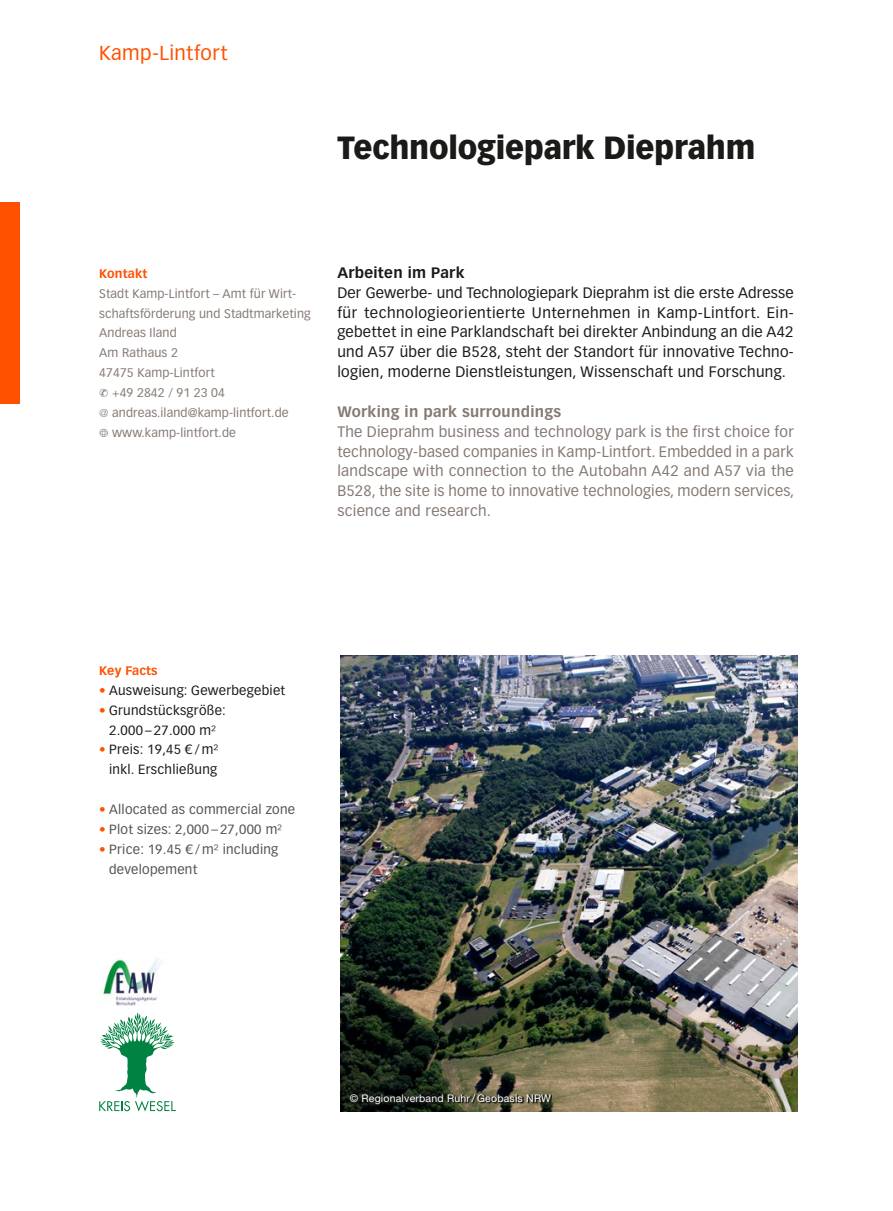
<style>
.page{position:relative;width:893px;height:1211px;background:#fff}
.page>*{position:absolute;margin:0;border:0;box-sizing:border-box;transform-origin:0 0}
.t1{font:900 31.5px "Vectora LT Pro";letter-spacing:-.01em;color:#1a1a18;scale:.96 1}
.t2{font:19.78px "Vectora LT Pro";letter-spacing:.015em;color:#ff5100}
.t3{font:14.88px/19.8px "Vectora LT Pro";letter-spacing:.02em;color:#1a1a18;text-align:justify}
.t4{font:14.88px/19.8px "Vectora LT Pro";letter-spacing:.015em;color:#857973;text-align:justify}
.t5{font:700 14.88px "Vectora LT Pro";letter-spacing:.02em;color:#857973}
.t6{font:700 14.88px "Vectora LT Pro";letter-spacing:.02em;color:#1a1a18}
.t7{font:13.12px/19.8px "Vectora LT Pro";letter-spacing:.02em;color:#1a1a18;text-align:center}
.t8{font:13.12px/19.8px "Vectora LT Pro";letter-spacing:.02em;color:#56514f}
.t9{font:12.25px/19.8px "Vectora LT Pro";letter-spacing:.01em;color:#857973}
.t10{font:700 12.25px "Vectora LT Pro";letter-spacing:.01em;color:#ff5100}
.t11{font:10.5px "Helvetica Neue LT Std";letter-spacing:.02em;color:#fff}
.s1{font-family:"STN Icons"}
.s2{color:#ff5100}
</style>
<div class="page">
<img style="left:341px;top:655px;width:456px;height:456px">
<img style="left:103px;top:959px;width:59px;height:47px">
<svg style="left:99px;top:1012px;width:77px;height:99px"></svg>
<svg style="left:350px;top:1094px;width:202px;height:11px;background:#2e2f23"></svg>
<div style="left:0;top:202px;width:20px;height:201px;background:#ff5100"></div>
<h2 class="t2" style="left:99px;top:41px;width:130px">Kamp-Lintfort</h2>
<h1 class="t1" style="left:337px;top:128px;width:437px">Technologiepark Dieprahm</h1>
<p class="t10" style="left:99px;top:266px;width:50px">Kontakt</p>
<p class="t9" style="left:99px;top:283px;width:213px">Stadt Kamp-Lintfort – Amt für Wirt&shy;schaftsförderung und Stadtmarketing<br>Andreas Iland<br>Am Rathaus 2<br>47475 Kamp-Lintfort<br><span class="s1">‡</span> +49 2842 / 91 23 04<br><span class="s1">◊</span> andreas.iland@kamp-lintfort.de<br><span class="s1">Ç</span> www.kamp-lintfort.de</p>
<p class="t6" style="left:337px;top:263px;width:129px">Arbeiten im Park</p>
<p class="t3" style="left:337px;top:283px;width:458px">Der Gewerbe- und Technologiepark Dieprahm ist die erste Adresse für technologieorientierte Unternehmen in Kamp-Lintfort. Ein&shy;gebettet in eine Parklandschaft bei direkter Anbindung an die A42 und A57 über die B528, steht der Standort für innovative Techno&shy;logien, moderne Dienstleistungen, Wissenschaft und Forschung.</p>
<p class="t5" style="left:337px;top:402px;width:225px">Working in park surroundings</p>
<p class="t4" style="left:337px;top:421px;width:459px">The Dieprahm business and technology park is the first choice for technology-based companies in Kamp-Lintfort. Embedded in a park landscape with connection to the Autobahn A42 and A57 via the B528, the site is home to innovative technologies, modern services, science and research.</p>
<p class="t10" style="left:99px;top:663px;width:60px">Key Facts</p>
<p class="t7" style="left:99px;top:680px;width:187px"><span class="s2">•</span> Ausweisung: Gewerbegebiet</p>
<p class="t7" style="left:99px;top:700px;width:128px"><span class="s2">•</span> Grundstücksgröße:<br>2.000 – 27.000 m²</p>
<p class="t7" style="left:99px;top:740px;width:120px;text-align:right"><span class="s2">•</span> Preis: 19,45 € / m² inkl. Erschließung</p>
<p class="t8" style="left:99px;top:799px;width:197px"><span class="s2">•</span> Allocated as commercial zone</p>
<p class="t8" style="left:99px;top:819px;width:184px"><span class="s2">•</span> Plot sizes: 2,000 – 27,000 m²</p>
<p class="t8" style="left:109px;top:839px;width:171px;text-indent:-10px"><span class="s2">•</span> Price: 19.45 € / m² including developement</p>
<p class="t11" style="left:350px;top:1091px;width:203px">© Regionalverband Ruhr/ Geobasis NRW</p>
</div>
